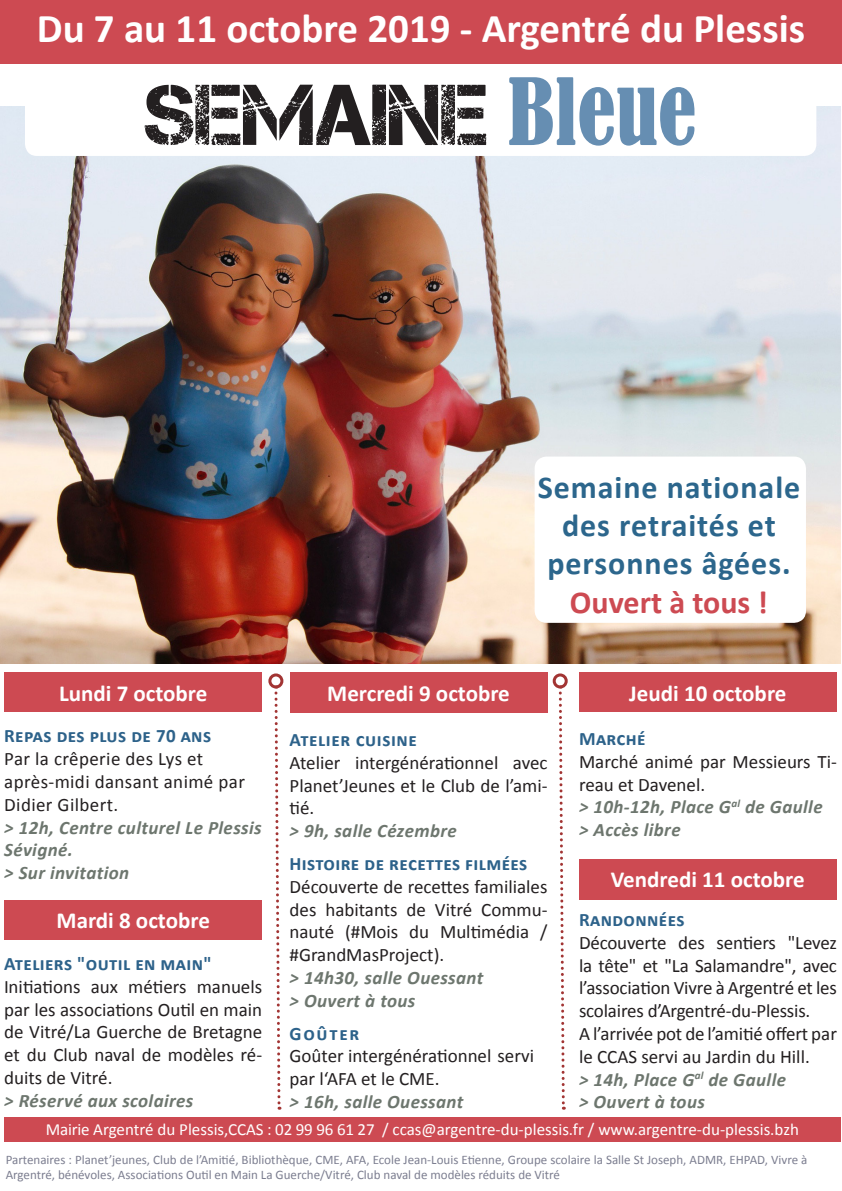
<style>
.page{position:relative;width:842px;height:1191px;background:#fff}
.page>*{position:absolute;margin:0;border:0;box-sizing:border-box;transform-origin:0 0}
.t1{font:86px "Captureit";color:#231f20}
.t2{font:700 41px "Calibri";color:#fff}
.t3{font:700 32px/38.4px "Calibri";letter-spacing:.03em;color:#2c668c;text-align:center}
.t4{font:700 32px "Calibri";color:#cd4a52}
.t5{font:700 23px "Calibri";color:#fff}
.t6{font:19px/22.8px "Calibri";color:#231f20;text-align:justify}
.t7{font:italic 700 19px/22.8px "Calibri";letter-spacing:.02em;color:#6d766e}
.t8{font:700 19px "Calibri";letter-spacing:.02em;color:#2d628a}
.t9{font:19px/22.8px "Calibri";letter-spacing:.02em;color:#231f20}
.t10{font:17px "Calibri";color:#fff}
.t11{font:13px/15.6px "Calibri";color:#7c7e90}
.s1{font-family:"Bernard";font-stretch:condensed;color:#668eb2}
</style>
<div class="page">
<svg style="left:557px;top:686px;width:9px;height:423px"></svg>
<div style="left:553px;top:673px;width:15px;height:15px;border:3px solid #a23433;border-radius:50%"></div>
<svg style="left:273px;top:685px;width:9px;height:424px"></svg>
<div style="left:268px;top:673px;width:15px;height:15px;border:3px solid #a23433;border-radius:50%"></div>
<img style="left:0;top:106px;width:841px;height:558px">
<div style="left:0;top:0;width:842px;height:63px;background:#cd4a52"></div>
<div style="left:25px;top:74px;width:791px;height:82px;background:#fff;border-radius:12px"></div>
<div style="left:535px;top:456px;width:271px;height:167px;background:#fff;border-radius:12px"></div>
<div style="left:4px;top:672px;width:258px;height:40px;background:#cd4a52"></div>
<div style="left:290px;top:672px;width:257px;height:41px;background:#cd4a52"></div>
<div style="left:4px;top:900px;width:258px;height:39px;background:#cd4a52"></div>
<div style="left:579px;top:672px;width:258px;height:40px;background:#cd4a52"></div>
<div style="left:4px;top:1117px;width:836px;height:24px;background:#cd4a52"></div>
<div style="left:579px;top:859px;width:258px;height:40px;background:#cd4a52"></div>
<p class="t2" style="left:37px;top:2px;width:770px">Du 7 au 11 octobre 2019 - Argentré du Plessis</p>
<p class="t1" style="left:145px;top:67px;width:553px">SEMAINE <span class="s1">Bleue</span></p>
<p class="t5" style="left:59px;top:678px;width:150px">Lundi 7 octobre</p>
<p class="t5" style="left:327px;top:678px;width:184px">Mercredi 9 octobre</p>
<p class="t3" style="left:538px;top:468px;width:264px">Semaine nationale des retraités et personnes âgées.</p>
<p class="t4" style="left:570px;top:582px;width:200px">Ouvert à tous !</p>
<p class="t5" style="left:629px;top:678px;width:159px">Jeudi 10 octobre</p>
<p class="t8" style="left:4px;top:724px;width:208px">Repas des plus de 70 ans</p>
<p class="t9" style="left:4px;top:747px;width:242px">Par la crêperie des Lys et après-midi dansant animé par<br>Didier Gilbert.</p>
<p class="t7" style="left:4px;top:816px;width:259px">&gt; 12h, Centre culturel Le Plessis<br>Sévigné.</p>
<p class="t7" style="left:4px;top:861px;width:126px">&gt; Sur invitation</p>
<p class="t5" style="left:57px;top:906px;width:155px">Mardi 8 octobre</p>
<p class="t8" style="left:4px;top:951px;width:209px">Ateliers "outil en main"</p>
<p class="t6" style="left:4px;top:975px;width:259px">Initiations aux métiers manuels par les associations Outil en main de Vitré/La Guerche de Bretagne et du Club naval de modèles ré&shy;duits de Vitré.</p>
<p class="t7" style="left:4px;top:1089px;width:191px">&gt; Réservé aux scolaires</p>
<p class="t8" style="left:290px;top:727px;width:129px">Atelier cuisine</p>
<p class="t6" style="left:290px;top:751px;width:259px">Atelier intergénérationnel avec Planet’Jeunes et le Club de l’ami&shy;tié.</p>
<p class="t7" style="left:290px;top:819px;width:169px">&gt; 9h, salle Cézembre</p>
<p class="t8" style="left:290px;top:851px;width:239px">Histoire de recettes filmées</p>
<p class="t6" style="left:290px;top:875px;width:259px">Découverte de recettes familiales des habitants de Vitré Commu&shy;nauté (#Mois du Multimédia / #GrandMasProject).</p>
<p class="t7" style="left:290px;top:966px;width:195px">&gt; 14h30, salle Ouessant</p>
<p class="t7" style="left:290px;top:989px;width:127px">&gt; Ouvert à tous</p>
<p class="t8" style="left:290px;top:1021px;width:71px">Goûter</p>
<p class="t6" style="left:290px;top:1044px;width:246px">Goûter intergénérationnel servi par l‘AFA et le CME.</p>
<p class="t7" style="left:290px;top:1090px;width:175px">&gt; 16h, salle Ouessant</p>
<p class="t8" style="left:579px;top:726px;width:68px">Marché</p>
<p class="t6" style="left:579px;top:750px;width:259px">Marché animé par Messieurs Ti&shy;reau et Davenel.</p>
<p class="t7" style="left:579px;top:796px;width:245px">&gt; 10h-12h, Place G<sup>al</sup> de Gaulle</p>
<p class="t7" style="left:579px;top:818px;width:103px">&gt; Accès libre</p>
<p class="t5" style="left:611px;top:865px;width:195px">Vendredi 11 octobre</p>
<p class="t8" style="left:579px;top:907px;width:107px">Randonnées</p>
<p class="t6" style="left:579px;top:931px;width:259px">Découverte des sentiers "Levez la tête" et "La Salamandre", avec l’association Vivre à Argentré et les scolaires d’Argentré-du-Plessis.</p>
<p class="t6" style="left:579px;top:1022px;width:259px">A l’arrivée pot de l’amitié offert par le CCAS servi au Jardin du Hill.</p>
<p class="t7" style="left:579px;top:1068px;width:208px">&gt; 14h, Place G<sup>al</sup> de Gaulle</p>
<p class="t7" style="left:579px;top:1090px;width:127px">&gt; Ouvert à tous</p>
<p class="t10" style="left:46px;top:1118px;width:755px">Mairie Argentré du Plessis,CCAS : 02 99 96 61 27 / ccas@argentre-du-plessis.fr / www.argentre-du-plessis.bzh</p>
<p class="t11" style="left:6px;top:1151px;width:803px">Partenaires : Planet’jeunes, Club de l’Amitié, Bibliothèque, CME, AFA, Ecole Jean-Louis Etienne, Groupe scolaire la Salle St Joseph, ADMR, EHPAD, Vivre à<br>Argentré, bénévoles, Associations Outil en Main La Guerche/Vitré, Club naval de modèles réduits de Vitré</p>
</div>
